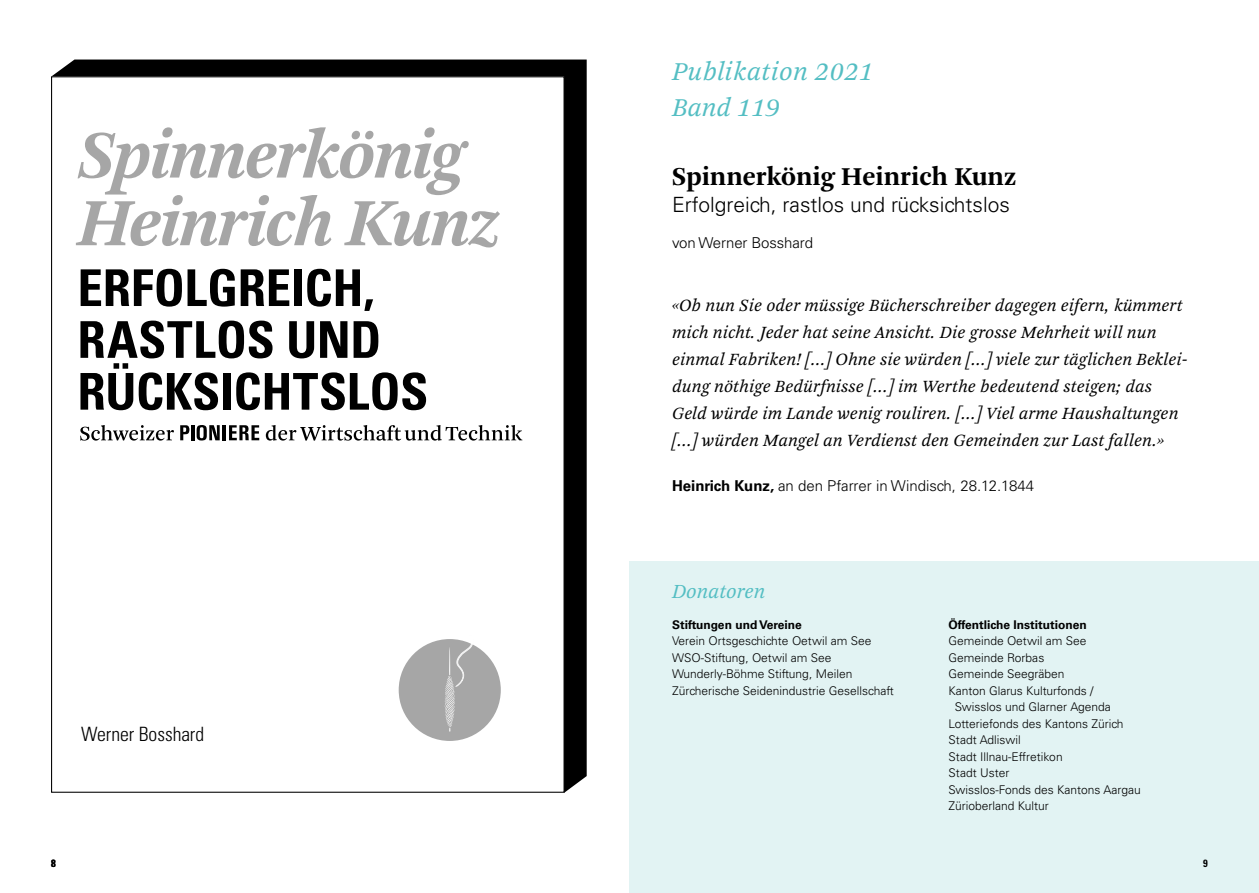
<style>
.page{position:relative;width:1259px;height:893px;background:#fff}
.page>*{position:absolute;margin:0;border:0;box-sizing:border-box;transform-origin:0 0}
.t1{font:italic 700 70.8px/67.7px "Arnhem Pro";letter-spacing:-.03em;color:#a6a6a6}
.t2{font:700 condensed 50.7px/51.8px "Univers LT Std";letter-spacing:-.005em;color:#000}
.t3{font:700 27px "Arnhem Pro";color:#000}
.t4{font:italic 27px/36px "Arnhem Pro Blond";letter-spacing:.02em;color:#54bec3}
.t5{font:300 21px "Univers LT Std";color:#000}
.t6{font:italic 21px "Arnhem Pro Blond";color:#54bec3}
.t7{font:300 condensed 19.65px "Univers LT Std";letter-spacing:-.005em;color:#000}
.t8{font:italic 18px/27px "Arnhem Pro Blond";letter-spacing:.005em;color:#000}
.t9{font:300 15px "Univers LT Std";letter-spacing:-.005em;color:#000}
.t10{font:300 12px/16.5px "Univers LT Std";color:#000}
.t11{font:700 12px "Univers LT Std";color:#000}
.t12{font:700 condensed 10.5px "Univers LT Std";color:#000}
.s1{font-weight:700}
</style>
<div class="page">
<div style="left:629px;top:561px;width:630px;height:332px;background:#e2f3f3"></div>
<svg style="left:52px;top:60px;width:535px;height:733px"></svg>
<svg style="left:80px;top:425px;width:94px;height:16px"></svg>
<svg style="left:180px;top:425px;width:9px;height:15px"></svg>
<hr style="left:191px;top:425px;width:3px;height:15px;background:#000">
<svg style="left:197px;top:425px;width:23px;height:16px"></svg>
<hr style="left:223px;top:425px;width:3px;height:15px;background:#000">
<svg style="left:229px;top:425px;width:30px;height:15px"></svg>
<svg style="left:266px;top:425px;width:256px;height:16px"></svg>
<div style="left:399px;top:639px;width:102px;height:102px;background:#a6a6a6;border-radius:50%"></div>
<svg style="left:444px;top:634px;width:30px;height:98px"></svg>
<h1 class="t1" style="left:77px;top:122px;width:424px">Spinnerkönig<br>Heinrich Kunz</h1>
<h2 class="t2" style="left:77px;top:262px;width:352px">ERFOLGREICH,<br>RASTLOS UND<br>RÜCKSICHTSLOS</h2>
<h3 class="t7" style="left:81px;top:722px;width:125px">Werner Bosshard</h3>
<h3 class="t4" style="left:672px;top:54px;width:203px">Publikation 2021<br>Band 119</h3>
<h3 class="t3" style="left:672px;top:159px;width:345px">Spinnerkönig Heinrich Kunz</h3>
<h3 class="t5" style="left:672px;top:192px;width:339px">Erfolgreich, rastlos und rücksichtslos</h3>
<p class="t9" style="left:672px;top:233px;width:143px">von Werner Bosshard</p>
<p class="t8" style="left:672px;top:292px;width:516px">«Ob nun Sie oder müssige Bücherschreiber dagegen eifern, kümmert mich nicht. Jeder hat seine Ansicht. Die grosse Mehrheit will nun einmal Fabriken! […] Ohne sie würden […] viele zur täglichen Beklei&shy;dung nöthige Bedürfnisse […] im Werthe bedeutend steigen; das Geld würde im Lande wenig rouliren. […] Viel arme Haushaltungen […] würden Mangel an Verdienst den Gemeinden zur Last fallen.»</p>
<p class="t9" style="left:672px;top:477px;width:363px"><span class="s1">Heinrich Kunz,</span> an den Pfarrer in Windisch, 28.12.1844</p>
<h3 class="t6" style="left:672px;top:578px;width:95px">Donatoren</h3>
<p class="t11" style="left:672px;top:617px;width:131px">Stiftungen und Vereine</p>
<p class="t10" style="left:672px;top:633px;width:223px">Verein Ortsgeschichte Oetwil am See WSO-Stiftung, Oetwil am See Wunderly-Böhme Stiftung, Meilen Zürcherische Seidenindustrie Gesellschaft</p>
<p class="t11" style="left:948px;top:617px;width:140px">Öffentliche Institutionen</p>
<p class="t10" style="left:948px;top:633px;width:140px">Gemeinde Oetwil am See</p>
<p class="t10" style="left:948px;top:649px;width:97px">Gemeinde Rorbas</p>
<p class="t10" style="left:948px;top:666px;width:118px">Gemeinde Seegräben</p>
<p class="t10" style="left:948px;top:682px;width:146px">Kanton Glarus Kulturfonds /</p>
<p class="t10" style="left:955px;top:699px;width:157px">Swisslos und Glarner Agenda</p>
<p class="t10" style="left:948px;top:715px;width:177px">Lotteriefonds des Kantons Zürich</p>
<p class="t10" style="left:948px;top:732px;width:74px">Stadt Adliswil</p>
<p class="t10" style="left:948px;top:748px;width:116px">Stadt Illnau-Effretikon</p>
<p class="t10" style="left:948px;top:765px;width:62px">Stadt Uster</p>
<p class="t10" style="left:948px;top:781px;width:194px">Swisslos-Fonds des Kantons Aargau</p>
<p class="t10" style="left:948px;top:798px;width:102px">Zürioberland Kultur</p>
<p class="t12" style="left:51px;top:856px;width:6px">8</p>
<p class="t12" style="left:1203px;top:856px;width:6px">9</p>
</div>
